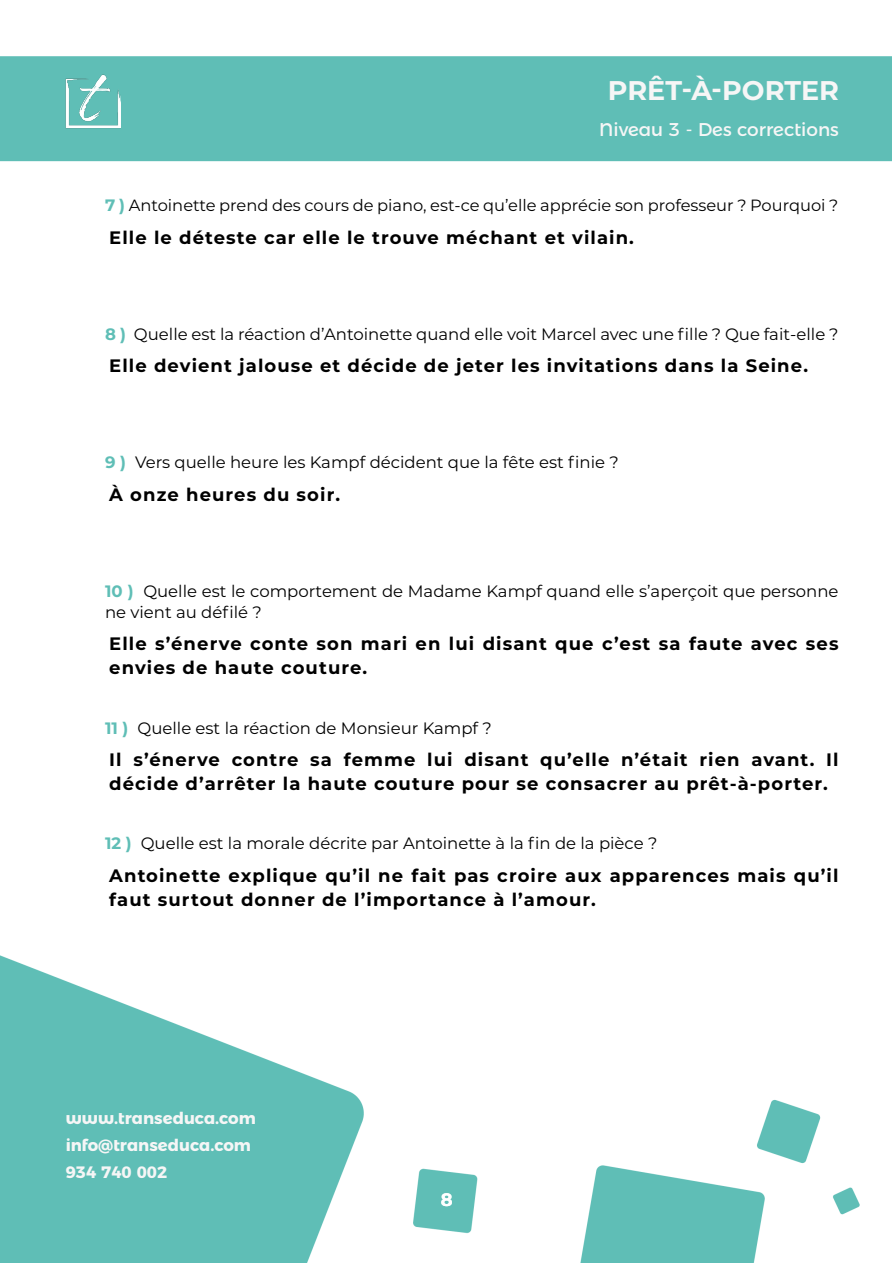
<style>
.page{position:relative;width:893px;height:1263px;background:#fff}
.page>*{position:absolute;margin:0;border:0;box-sizing:border-box;transform-origin:0 0}
.t1{font:700 27px "Montserrat";color:#f6f6f6}
.t2{font:18.45px "Montserrat Alternates";color:#f6f6f6}
.t3{font:700 18px/24px "Montserrat";letter-spacing:.06em;color:#000}
.t4{font:700 18px "Montserrat";color:#fff}
.t5{font:16.5px/21px "Montserrat";color:#000}
.t6{font:700 16.5px/27px "Montserrat Alternates";color:#f6f6f6}
.t7{font:16.35px "Montserrat";color:#000}
.s1{font-weight:700;font-size:16.5px;color:#5fbeb6}
.s2{font-weight:700;color:#5fbeb6}
</style>
<div class="page">
<img style="left:0;top:56px;width:892px;height:1207px">
<img style="left:66px;top:74px;width:55px;height:66px">
<h1 class="t1" style="left:608px;top:71px;width:232px">PRÊT-À-PORTER</h1>
<p class="t2" style="left:599px;top:115px;width:241px">Niveau 3 - Des corrections</p>
<p class="t7" style="left:105px;top:194px;width:735px"><span class="s1">7 )</span> Antoinette prend des cours de piano, est-ce qu’elle apprécie son professeur ? Pourquoi ?</p>
<p class="t3" style="left:109px;top:225px;width:526px">Elle le déteste car elle le trouve méchant et vilain.</p>
<p class="t5" style="left:105px;top:323px;width:735px"><span class="s2">8 )</span> Quelle est la réaction d’Antoinette quand elle voit Marcel avec une fille ? Que fait-elle ?</p>
<p class="t3" style="left:109px;top:353px;width:700px">Elle devient jalouse et décide de jeter les invitations dans la Seine.</p>
<p class="t5" style="left:105px;top:451px;width:515px"><span class="s2">9 )</span> Vers quelle heure les Kampf décident que la fête est finie ?</p>
<p class="t3" style="left:109px;top:482px;width:232px">À onze heures du soir.</p>
<p class="t5" style="left:105px;top:580px;width:735px"><span class="s2">10 )</span> Quelle est le comportement de Madame Kampf quand elle s’aperçoit que personne ne vient au défilé ?</p>
<p class="t3" style="left:109px;top:631px;width:731px">Elle s’énerve conte son mari en lui disant que c’est sa faute avec ses envies de haute couture.</p>
<p class="t5" style="left:105px;top:717px;width:388px"><span class="s2">11 )</span> Quelle est la réaction de Monsieur Kampf ?</p>
<p class="t3" style="left:109px;top:747px;width:731px">Il s’énerve contre sa femme lui disant qu’elle n’était rien avant. Il décide d’arrêter la haute couture pour se consacrer au prêt-à-porter.</p>
<p class="t5" style="left:105px;top:832px;width:554px"><span class="s2">12 )</span> Quelle est la morale décrite par Antoinette à la fin de la pièce ?</p>
<p class="t3" style="left:109px;top:863px;width:731px">Antoinette explique qu’il ne fait pas croire aux apparences mais qu’il faut surtout donner de l’importance à l’amour.</p>
<p class="t6" style="left:66px;top:1103px;width:192px">www.transeduca.com info@transeduca.com<br>934 740 002</p>
<p class="t4" style="left:441px;top:1186px;width:13px">8</p>
</div>
